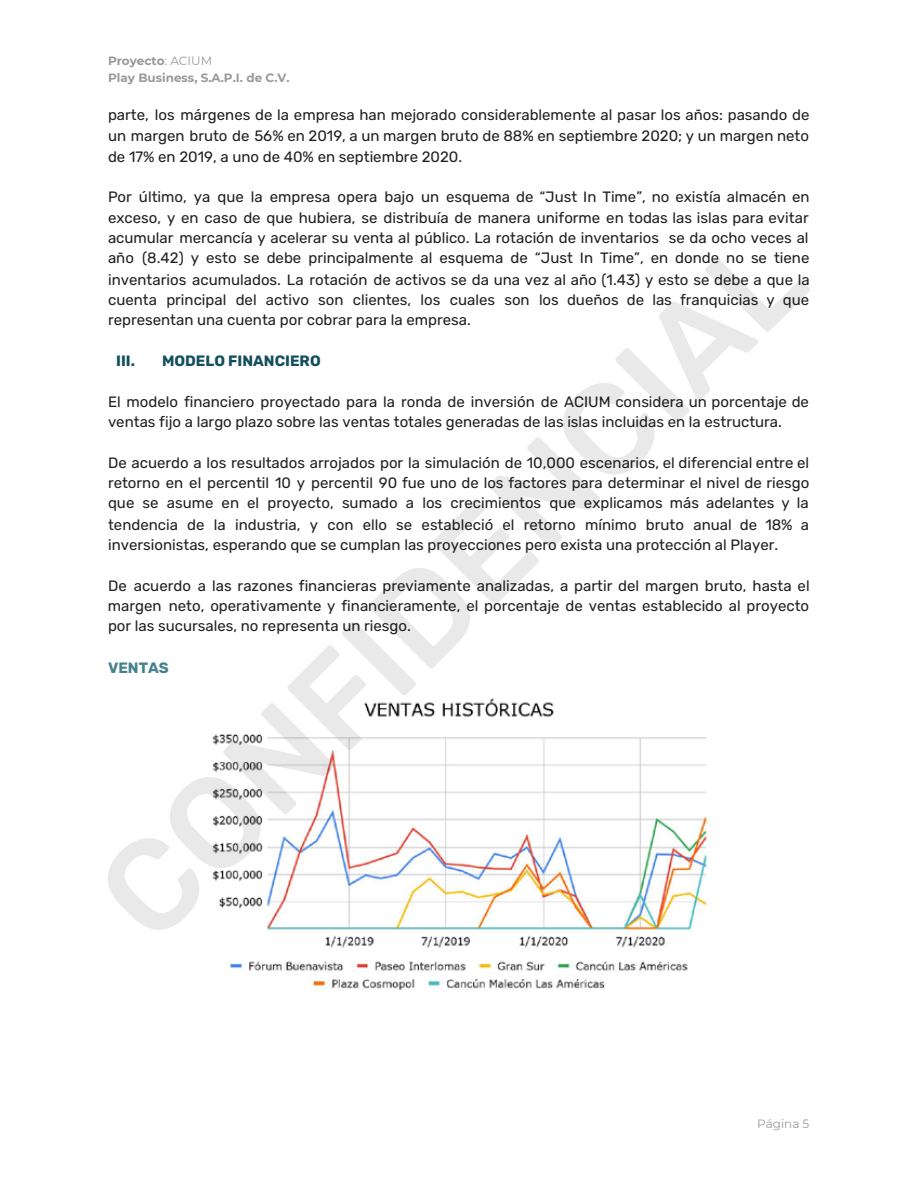
<style>
.page{position:relative;width:918px;height:1188px;background:#fff}
.page>*{position:absolute;margin:0;border:0;box-sizing:border-box;transform-origin:0 0}
.t1{font:15px/20.4px "Rubik";color:#231f20;text-align:justify}
.t2{font:700 15px "Rubik";color:#134f5c}
.t3{font:700 15px "Rubik";color:#45818e}
.t4{font:700 12px/16.8px "Montserrat";color:#999}
.t5{font:12px "Montserrat";color:#999}
.s1{font-weight:400}
</style>
<div class="page">
<img style="left:230px;top:930px;width:459px;height:61px">
<svg style="left:108px;top:258px;width:702px;height:672px"></svg>
<p class="t4" style="left:108px;top:52px;width:183px">Proyecto<span class="s1">: ACIUM<br></span>Play Business, S.A.P.I. de C.V.</p>
<p class="t1" style="left:108px;top:105px;width:703px;line-height:20.9px">parte, los márgenes de la empresa han mejorado considerablemente al pasar los años: pasando de un margen bruto de 56% en 2019, a un margen bruto de 88% en septiembre 2020; y un margen neto de 17% en 2019, a uno de 40% en septiembre 2020.</p>
<p class="t1" style="left:108px;top:187px;width:703px">Por último, ya que la empresa opera bajo un esquema de “Just In Time”, no existía almacén en exceso, y en caso de que hubiera, se distribuía de manera uniforme en todas las islas para evitar acumular mercancía y acelerar su venta al público. La rotación de inventarios se da ocho veces al año (8.42) y esto se debe principalmente al esquema de “Just In Time”, en donde no se tiene inventarios acumulados. La rotación de activos se da una vez al año (1.43) y esto se debe a que la cuenta principal del activo son clientes, los cuales son los dueños de las franquicias y que representan una cuenta por cobrar para la empresa.</p>
<p class="t2" style="left:116px;top:352px;width:20px">III.</p>
<p class="t2" style="left:162px;top:352px;width:160px">MODELO FINANCIERO</p>
<p class="t1" style="left:108px;top:392px;width:703px">El modelo financiero proyectado para la ronda de inversión de ACIUM considera un porcentaje de ventas fijo a largo plazo sobre las ventas totales generadas de las islas incluidas en la estructura.</p>
<p class="t1" style="left:108px;top:453px;width:703px">De acuerdo a los resultados arrojados por la simulación de 10,000 escenarios, el diferencial entre el retorno en el percentil 10 y percentil 90 fue uno de los factores para determinar el nivel de riesgo que se asume en el proyecto, sumado a los crecimientos que explicamos más adelantes y la tendencia de la industria, y con ello se estableció el retorno mínimo bruto anual de 18% a inversionistas, esperando que se cumplan las proyecciones pero exista una protección al Player.</p>
<p class="t1" style="left:108px;top:576px;width:703px">De acuerdo a las razones financieras previamente analizadas, a partir del margen bruto, hasta el margen neto, operativamente y financieramente, el porcentaje de ventas establecido al proyecto por las sucursales, no representa un riesgo.</p>
<p class="t3" style="left:108px;top:659px;width:62px">VENTAS</p>
<p class="t5" style="left:757px;top:1116px;width:54px">Página 5</p>
</div>
